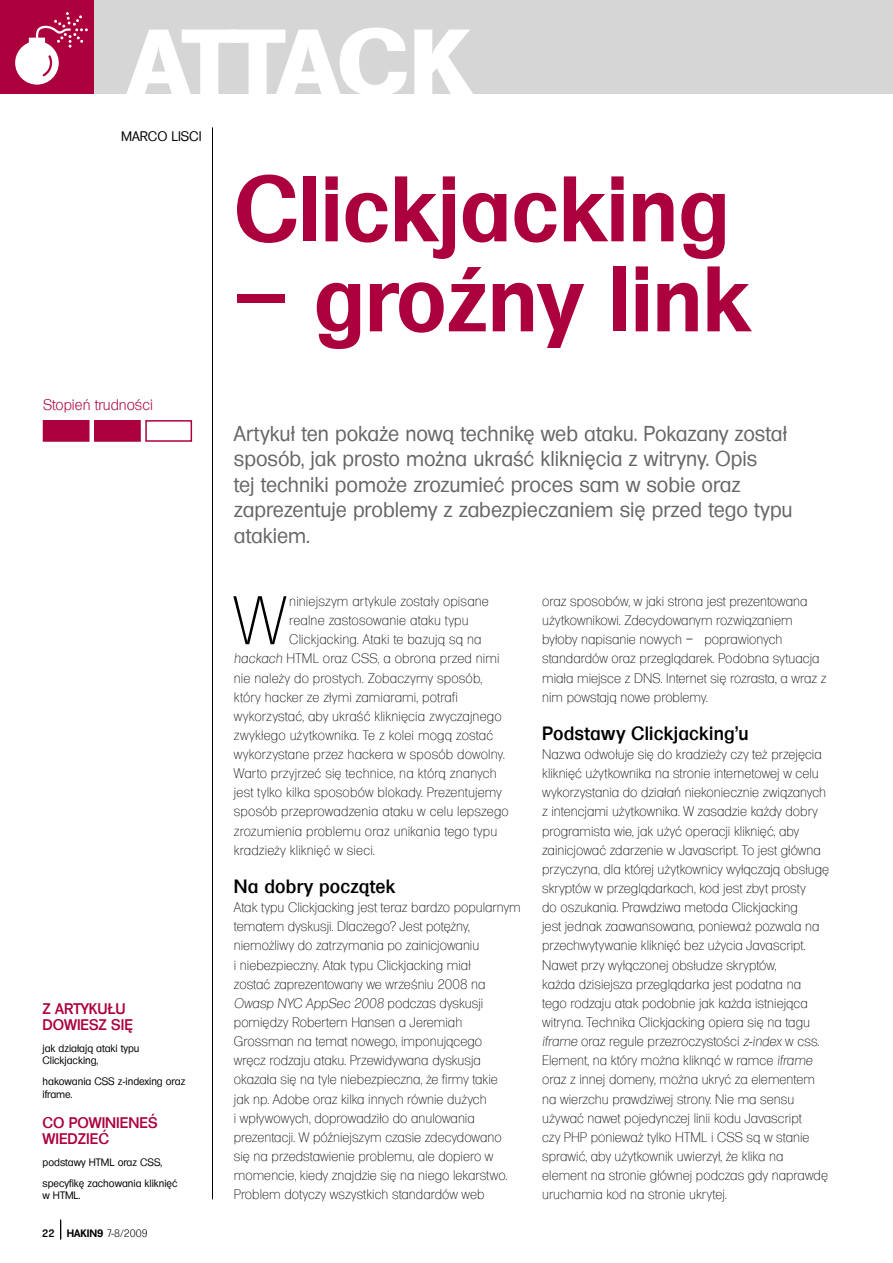
<style>
.page{position:relative;width:893px;height:1263px;background:#fff}
.page>*{position:absolute;margin:0;border:0;box-sizing:border-box;transform-origin:0 0}
.TYTUL{font:700 90px "Formula Serial Pl";color:#ac003e}
.t1{font:800 90px "Formula Serial Pl";letter-spacing:-.06em;color:#fff;scale:1.1 1}
.PREBODY1{font:200 66.6px "Formula Serial Pl";color:#000}
.LEAD{font:21px/25.5px "Formula Serial Pl";letter-spacing:-.005em;color:#666}
.SUBHEAD{font:500 18.75px "Formula Serial Pl";letter-spacing:.01em;color:#000}
.MARGIN_SUBHEAD{font:500 15px/16.5px "Formula Serial Pl";color:#ac003e}
.STOPIEN_TRUDNOSCI{font:300 15px "Formula Serial Pl";color:#ac003e}
.BODY1{font:200 13.5px/19.2px "Formula Serial Pl";color:#000}
.PREBODY1-2{font:200 13.5px "Formula Serial Pl";letter-spacing:.01em;color:#000}
.AUTOR{font:13.5px "Formula Serial Pl";color:#000}
.MARGIN_BODY_TEXT{font:10.5px/12.6px "Formula Serial Pl";color:#000}
.STOPKA_LEWA{font:300 10.5px "Formula Serial Pl";color:#000}
.t2{font:500 10.5px "Formula Serial";color:#000}
.s1{font-weight:700}
.s2{font-style:italic}
</style>
<div class="page">
<div style="left:0;top:0;width:893px;height:94px;background:#d6d6d6"></div>
<div style="left:0;top:0;width:94px;height:94px;background:#ac003e"></div>
<svg style="left:60px;top:1220px;width:1px;height:19px"></svg>
<svg style="left:15px;top:12px;width:73px;height:73px"></svg>
<hr style="left:212px;top:128px;width:1px;height:1071px;background:#000">
<div style="left:44px;top:421px;width:45px;height:20px;background:#ac003e"></div>
<div style="left:43px;top:420px;width:47px;height:22px;border:2px solid #ac003e"></div>
<div style="left:95px;top:421px;width:45px;height:20px;background:#ac003e"></div>
<div style="left:94px;top:420px;width:47px;height:22px;border:2px solid #ac003e"></div>
<div style="left:145px;top:420px;width:47px;height:22px;border:2px solid #ac003e"></div>
<p class="t1" style="left:128px;top:4px;width:314px">ATTACK</p>
<p class="AUTOR" style="left:121px;top:126px;width:82px">MARCO LISCI</p>
<p class="STOPIEN_TRUDNOSCI" style="left:43px;top:393px;width:111px">Stopień trudności</p>
<p class="MARGIN_SUBHEAD" style="left:43px;top:1000px;width:92px">Z ARTYKUŁU<br>DOWIESZ SIĘ</p>
<p class="MARGIN_BODY_TEXT" style="left:43px;top:1040px;width:98px">jak działają ataki typu<br>Clickjacking,</p>
<p class="MARGIN_BODY_TEXT" style="left:43px;top:1074px;width:144px">hakowania CSS z-indexing oraz iframe.</p>
<p class="MARGIN_SUBHEAD" style="left:43px;top:1114px;width:116px">CO POWINIENEŚ<br>WIEDZIEĆ</p>
<p class="MARGIN_BODY_TEXT" style="left:43px;top:1154px;width:121px">podstawy HTML oraz CSS,</p>
<p class="MARGIN_BODY_TEXT" style="left:43px;top:1175px;width:137px">specyfikę zachowania kliknięć w HTML.</p>
<p class="t2" style="left:42px;top:1227px;width:14px">22</p>
<p class="STOPKA_LEWA" style="left:67px;top:1226px;width:82px"><span class="s1">HAKIN9</span> 7-8/2009</p>
<p class="TYTUL" style="left:234px;top:150px;width:497px">Clickjacking</p>
<p class="TYTUL" style="left:234px;top:240px;width:518px">– groźny link</p>
<p class="LEAD" style="left:234px;top:418px;width:560px">Artykuł ten pokaże nową technikę web ataku. Pokazany został sposób, jak prosto można ukraść kliknięcia z witryny. Opis<br>tej techniki pomoże zrozumieć proces sam w sobie oraz zaprezentuje problemy z zabezpieczaniem się przed tego typu atakiem.</p>
<p class="PREBODY1" style="left:234px;top:569px;width:54px">W</p>
<p class="PREBODY1-2" style="left:289px;top:591px;width:201px">niniejszym artykule zostały opisane</p>
<p class="PREBODY1-2" style="left:289px;top:610px;width:181px">realne zastosowanie ataku typu</p>
<p class="PREBODY1-2" style="left:289px;top:629px;width:194px">Clickjacking. Ataki te bazują są na</p>
<p class="PREBODY1-2" style="left:234px;top:648px;width:267px"><span class="s2">hackach</span> HTML oraz CSS, a obrona przed nimi</p>
<p class="PREBODY1-2" style="left:234px;top:667px;width:250px">nie należy do prostych. Zobaczymy sposób,</p>
<p class="PREBODY1-2" style="left:234px;top:686px;width:226px">który hacker ze złymi zamiarami, potrafi</p>
<p class="PREBODY1-2" style="left:234px;top:705px;width:269px">wykorzystać, aby ukraść kliknięcia zwyczajnego</p>
<p class="PREBODY1-2" style="left:234px;top:725px;width:261px">zwykłego użytkownika. Te z kolei mogą zostać</p>
<p class="PREBODY1-2" style="left:234px;top:744px;width:272px">wykorzystane przez hackera w sposób dowolny.</p>
<p class="PREBODY1-2" style="left:234px;top:763px;width:264px">Warto przyjrzeć się technice, na którą znanych</p>
<p class="PREBODY1-2" style="left:234px;top:782px;width:269px">jest tylko kilka sposobów blokady. Prezentujemy</p>
<p class="PREBODY1-2" style="left:234px;top:801px;width:277px">sposób przeprowadzenia ataku w celu lepszego</p>
<p class="PREBODY1-2" style="left:234px;top:820px;width:265px">zrozumienia problemu oraz unikania tego typu</p>
<p class="PREBODY1-2" style="left:234px;top:839px;width:142px">kradzieży kliknięć w sieci.</p>
<p class="SUBHEAD" style="left:234px;top:874px;width:163px">Na dobry początek</p>
<p class="BODY1" style="left:234px;top:896px;width:288px">Atak typu Clickjacking jest teraz bardzo popularnym tematem dyskusji. Dlaczego? Jest potężny, niemożliwy do zatrzymania po zainicjowaniu<br>i niebezpieczny. Atak typu Clickjacking miał<br>zostać zaprezentowany we wrześniu 2008 na <span class="s2">Owasp NYC AppSec 2008</span> podczas dyskusji pomiędzy Robertem Hansen a Jeremiah Grossman na temat nowego, imponującego<br>wręcz rodzaju ataku. Przewidywana dyskusja okazała się na tyle niebezpieczna, że firmy takie<br>jak np. Adobe oraz kilka innych równie dużych<br>i wpływowych, doprowadziło do anulowania prezentacji. W późniejszym czasie zdecydowano się na przedstawienie problemu, ale dopiero w momencie, kiedy znajdzie się na niego lekarstwo.<br>Problem dotyczy wszystkich standardów web</p>
<p class="BODY1" style="left:542px;top:590px;width:286px">oraz sposobów, w jaki strona jest prezentowana użytkownikowi. Zdecydowanym rozwiązaniem byłoby napisanie nowych – poprawionych standardów oraz przeglądarek. Podobna sytuacja miała miejsce z DNS. Internet się rozrasta, a wraz z nim powstają nowe problemy.</p>
<p class="SUBHEAD" style="left:542px;top:721px;width:208px">Podstawy Clickjacking'u</p>
<p class="BODY1" style="left:542px;top:743px;width:289px">Nazwa odwołuje się do kradzieży czy też przejęcia kliknięć użytkownika na stronie internetowej w celu wykorzystania do działań niekoniecznie związanych z intencjami użytkownika. W zasadzie każdy dobry programista wie, jak użyć operacji kliknięć, aby zainicjować zdarzenie w Javascript. To jest główna przyczyna, dla której użytkownicy wyłączają obsługę skryptów w przeglądarkach, kod jest zbyt prosty<br>do oszukania. Prawdziwa metoda Clickjacking<br>jest jednak zaawansowana, ponieważ pozwala na przechwytywanie kliknięć bez użycia Javascript.<br>Nawet przy wyłączonej obsłudze skryptów,<br>każda dzisiejsza przeglądarka jest podatna na<br>tego rodzaju atak podobnie jak każda istniejąca witryna. Technika Clickjacking opiera się na tagu <span class="s2">iframe</span> oraz regule przezroczystości <span class="s2">z-index</span> w css.<br>Element, na który można kliknąć w ramce <span class="s2">iframe </span>oraz z innej domeny, można ukryć za elementem na wierzchu prawdziwej strony. Nie ma sensu używać nawet pojedynczej linii kodu Javascript<br>czy PHP ponieważ tylko HTML i CSS są w stanie sprawić, aby użytkownik uwierzył, że klika na element na stronie głównej podczas gdy naprawdę uruchamia kod na stronie ukrytej.</p>
</div>
